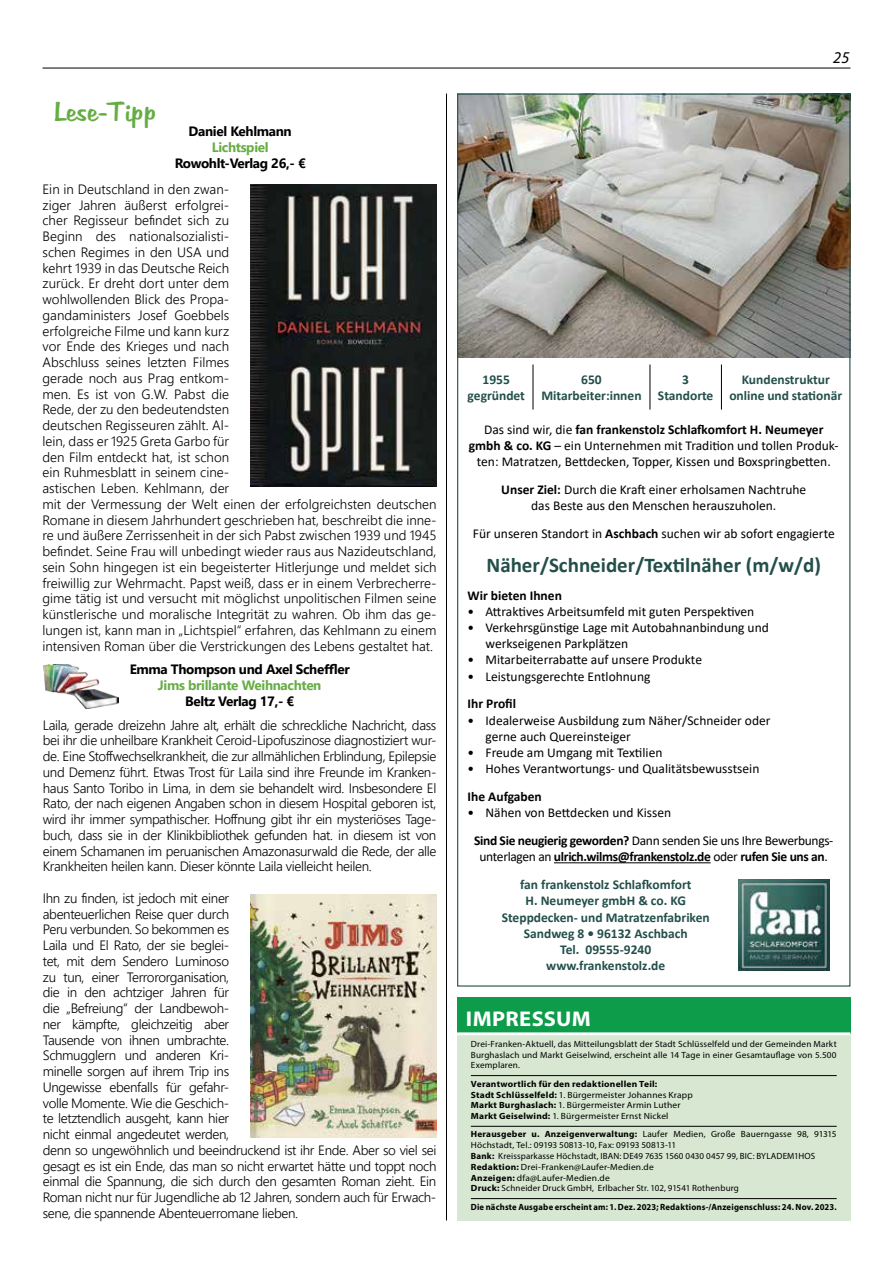
<style>
.page{position:relative;width:893px;height:1263px;background:#fff}
.page>*{position:absolute;margin:0;border:0;box-sizing:border-box;transform-origin:0 0}
.t1{font:26.7px "Hudson";color:#67ad45}
.t2{font:700 21.3px "Myriad Pro";letter-spacing:.015em;color:#fff;scale:1.05 1}
.t3{font:700 21px "Calibri";color:#234f4a}
.t4{font:italic 16.5px "Myriad Pro";color:#000}
.t5{font:300 13.5px/15.8px "Segoe UI";color:#000}
.t6{font:300 13.5px/15.8px "Segoe UI";letter-spacing:-.025em;color:#000}
.t7{font:13.5px/16.2px "Calibri";color:#000;text-align:center}
.t8{font:700 13.5px/16.2px "Calibri";color:#234f4a;text-align:center}
.t9{font:700 13.5px/27.9px "Calibri";letter-spacing:-.01em;color:#000}
.t10{font:13.5px/27.9px "Calibri";letter-spacing:-.025em;color:#000}
.t11{font:700 13.5px "Segoe UI";letter-spacing:-.025em;color:#000}
.t12{font:700 13.5px "Segoe UI";letter-spacing:-.025em;color:#67ad45}
.t13{font:9px/10.8px "Myriad Pro";letter-spacing:.02em;color:#000;text-align:justify}
.t14{font:700 9px/10.8px "Myriad Pro";letter-spacing:.02em;color:#000;scale:1.05 1}
.t15{font:700 9px "Myriad Pro";letter-spacing:.02em;color:#000;scale:.96 1}
.s1{font-weight:700}
.s2{font-weight:400}
.s3{color:#234f4a}
</style>
<div class="page">
<hr style="left:446px;top:94px;width:1px;height:1126px;background:#000">
<img style="left:44px;top:664px;width:75px;height:44px">
<img style="left:250px;top:184px;width:187px;height:302px">
<img style="left:250px;top:894px;width:187px;height:243px">
<img style="left:459px;top:96px;width:389px;height:261px">
<hr style="left:533px;top:364px;width:1px;height:46px;background:#000">
<hr style="left:650px;top:364px;width:1px;height:46px;background:#000">
<hr style="left:721px;top:364px;width:1px;height:46px;background:#000">
<hr style="left:554px;top:862px;width:157px;height:1px;background:#000">
<img style="left:739px;top:879px;width:91px;height:91px">
<div style="left:457px;top:1022px;width:393px;height:198px;background:#d8e7d1"></div>
<hr style="left:471px;top:1075px;width:366px;height:1px;background:#000">
<hr style="left:471px;top:1126px;width:366px;height:1px;background:#000">
<hr style="left:471px;top:1198px;width:366px;height:1px;background:#000">
<div style="left:457px;top:997px;width:393px;height:37px;background:#0d9c4a"></div>
<hr style="left:457px;top:1032px;width:393px;height:3px;background:#fff">
<hr style="left:43px;top:68px;width:807px;height:1px;background:#000">
<h1 class="t1" style="left:53px;top:97px;width:104px">Lese-Tipp</h1>
<p class="t11" style="left:189px;top:119px;width:105px">Daniel Kehlmann</p>
<p class="t12" style="left:212px;top:134px;width:58px">Lichtspiel</p>
<p class="t11" style="left:175px;top:150px;width:133px">Rowohlt-Verlag 26,- €</p>
<p class="t5" style="left:43px;top:181px;width:396px">Ein in Deutschland in den zwan-<br>ziger Jahren äußerst erfolgrei-<br>cher Regisseur befindet sich zu<br>Beginn des nationalsozialisti-<br>schen Regimes in den USA und<br>kehrt 1939 in das Deutsche Reich<br>zurück. Er dreht dort unter dem<br>wohlwollenden Blick des Propa-<br>gandaministers Josef Goebbels<br>erfolgreiche Filme und kann kurz<br>vor Ende des Krieges und nach<br>Abschluss seines letzten Filmes<br>gerade noch aus Prag entkom-<br>men. Es ist von G.W. Pabst die<br>Rede, der zu den bedeutendsten<br>deutschen Regisseuren zählt. Al-<br>lein, dass er 1925 Greta Garbo für<br>den Film entdeckt hat, ist schon<br>ein Ruhmesblatt in seinem cine-<br>astischen Leben. Kehlmann, der<br>mit der Vermessung der Welt einen der erfolgreichsten deutschen Romane in diesem Jahrhundert geschrieben hat, beschreibt die inne&shy;re und äußere Zerrissenheit in der sich Pabst zwischen 1939 und 1945 befindet. Seine Frau will unbedingt wieder raus aus Nazideutschland, sein Sohn hingegen ist ein begeisterter Hitlerjunge und meldet sich freiwillig zur Wehrmacht. Papst weiß, dass er in einem Verbrecherre&shy;gime tätig ist und versucht mit möglichst unpolitischen Filmen seine künstlerische und moralische Integrität zu wahren. Ob ihm das ge&shy;lungen ist, kann man in „Lichtspiel“ erfahren, das Kehlmann zu einem intensiven Roman über die Verstrickungen des Lebens gestaltet hat.</p>
<p class="t11" style="left:130px;top:657px;width:222px">Emma Thompson und Axel Scheffler</p>
<p class="t12" style="left:158px;top:673px;width:165px">Jims brillante Weihnachten</p>
<p class="t11" style="left:185px;top:688px;width:111px">Beltz Verlag 17,- €</p>
<p class="t5" style="left:43px;top:716px;width:395px;text-align:justify">Laila, gerade dreizehn Jahre alt, erhält die schreckliche Nachricht, dass bei ihr die unheilbare Krankheit Ceroid-Lipofuszinose diagnostiziert wur&shy;de. Eine Stoffwechselkrankheit, die zur allmählichen Erblindung, Epilepsie und Demenz führt. Etwas Trost für Laila sind ihre Freunde im Kranken&shy;haus Santo Toribo in Lima, in dem sie behandelt wird. Insbesondere El Rato, der nach eigenen Angaben schon in diesem Hospital geboren ist, wird ihr immer sympathischer. Hoffnung gibt ihr ein mysteriöses Tage&shy;buch, dass sie in der Klinikbibliothek gefunden hat. in diesem ist von einem Schamanen im peruanischen Amazonasurwald die Rede, der alle Krankheiten heilen kann. Dieser könnte Laila vielleicht heilen.</p>
<p class="t6" style="left:43px;top:890px;width:395px">Ihn zu finden, ist jedoch mit einer<br>abenteuerlichen Reise quer durch<br>Peru verbunden. So bekommen es<br>Laila und El Rato, der sie beglei-<br>tet, mit dem Sendero Luminoso<br>zu tun, einer Terrororganisation,<br>die in den achtziger Jahren für<br>die „Befreiung“ der Landbewoh-<br>ner kämpfte, gleichzeitig aber<br>Tausende von ihnen umbrachte.<br>Schmugglern und anderen Kri-<br>minelle sorgen auf ihrem Trip ins<br>Ungewisse ebenfalls für gefahr-<br>volle Momente. Wie die Geschich-<br>te letztendlich ausgeht, kann hier<br>nicht einmal angedeutet werden,<br>denn so ungewöhnlich und beeindruckend ist ihr Ende. Aber so viel sei gesagt es ist ein Ende, das man so nicht erwartet hätte und toppt noch einmal die Spannung, die sich durch den gesamten Roman zieht. Ein Roman nicht nur für Jugendliche ab 12 Jahren, sondern auch für Erwach&shy;sene, die spannende Abenteuerromane lieben.</p>
<p class="t4" style="left:833px;top:48px;width:18px">25</p>
<p class="t8" style="left:468px;top:371px;width:59px">1955 gegründet</p>
<p class="t8" style="left:541px;top:371px;width:102px">650<br>Mitarbeiter:innen</p>
<p class="t8" style="left:658px;top:371px;width:57px">3<br>Standorte</p>
<p class="t8" style="left:729px;top:371px;width:114px">Kundenstruktur online und stationär</p>
<p class="t7" style="left:469px;top:421px;width:371px">Das sind wir, die <span class="s1">fan frankenstolz Schlafkomfort H. Neumeyer gmbh &amp; co. KG</span> – ein Unternehmen mit Tradition und tollen Produk&shy;ten: Matratzen, Bettdecken, Topper, Kissen und Boxspringbetten.</p>
<p class="t7" style="left:501px;top:481px;width:306px"><span class="s1">Unser Ziel:</span> Durch die Kraft einer erholsamen Nachtruhe das Beste aus den Menschen herauszuholen.</p>
<p class="t7" style="left:473px;top:525px;width:363px">Für unseren Standort in <span class="s1">Aschbach</span> suchen wir ab sofort engagierte</p>
<h3 class="t3" style="left:486px;top:550px;width:336px">Näher/Schneider/Textilnäher (m/w/d)</h3>
<p class="t9" style="left:467px;top:581px;width:96px">Wir bieten Ihnen</p>
<p class="t7" style="left:467px;top:603px;width:288px">• Attraktives Arbeitsumfeld mit guten Perspektiven</p>
<p class="t7" style="left:485px;top:619px;width:285px;text-align:left;text-indent:-18px">• Verkehrsgünstige Lage mit Autobahnanbindung und werkseigenen Parkplätzen</p>
<p class="t7" style="left:467px;top:651px;width:236px">• Mitarbeiterrabatte auf unsere Produkte</p>
<p class="t7" style="left:467px;top:668px;width:184px">• Leistungsgerechte Entlohnung</p>
<p class="t9" style="left:467px;top:690px;width:50px">Ihr Profil</p>
<p class="t7" style="left:485px;top:712px;width:287px;text-align:left;text-indent:-18px">• Idealerweise Ausbildung zum Näher/Schneider oder gerne auch Quereinsteiger</p>
<p class="t7" style="left:467px;top:744px;width:196px">• Freude am Umgang mit Textilien</p>
<p class="t7" style="left:467px;top:760px;width:293px">• Hohes Verantwortungs- und Qualitätsbewusstsein</p>
<p class="t9" style="left:468px;top:782px;width:76px">Ihe Aufgaben</p>
<p class="t10" style="left:474px;top:798px;width:361px;text-indent:-7px">• Nähen von Bettdecken und Kissen<br><span class="s1">Sind Sie neugierig geworden?</span> Dann senden Sie uns Ihre Bewerbungs-</p>
<p class="t9" style="left:520px;top:843px;width:309px;text-indent:-40px"><span class="s2">unterlagen an</span> ulrich.wilms@frankenstolz.de <span class="s2">oder</span> rufen Sie uns an<span class="s2">. </span><span class="s3">fan frankenstolz Schlafkomfort</span></p>
<p class="t8" style="left:502px;top:892px;width:210px">H. Neumeyer gmbH &amp; co. KG<br>Steppdecken- und Matratzenfabriken<br>Sandweg 8 • 96132 Aschbach<br>Tel. 09555-9240 www.frankenstolz.de</p>
<h2 class="t2" style="left:466px;top:1005px;width:121px">IMPRESSUM</h2>
<p class="t13" style="left:471px;top:1038px;width:367px">Drei-Franken-Aktuell, das Mitteilungsblatt der Stadt Schlüsselfeld und der Gemeinden Markt Burghaslach und Markt Geiselwind, erscheint alle 14 Tage in einer Gesamtauflage von 5.500<br>Exemplaren.</p>
<p class="t14" style="left:471px;top:1078px;width:213px">Verantwortlich für den redaktionellen Teil:<br>Stadt Schlüsselfeld: <span class="s2">1. Bürgermeister Johannes Krapp </span>Markt Burghaslach: <span class="s2">1. Bürgermeister Armin Luther </span>Markt Geiselwind: <span class="s2">1. Bürgermeister Ernst Nickel</span></p>
<p class="t13" style="left:471px;top:1129px;width:367px;text-align:left"><span class="s1">Herausgeber u. Anzeigenverwaltung:</span> Laufer Medien, Große Bauerngasse 98, 91315<br>Höchstadt, Tel.: 09193 50813-10, Fax: 09193 50813-11<br><span class="s1">Bank:</span> Kreissparkasse Höchstadt, IBAN: DE49 7635 1560 0430 0457 99, BIC: BYLADEM1HOS <span class="s1">Redaktion:</span> Drei-Franken@Laufer-Medien.de<br><span class="s1">Anzeigen:</span> dfa@Laufer-Medien.de<br><span class="s1">Druck:</span> Schneider Druck GmbH, Erlbacher Str. 102, 91541 Rothenburg</p>
<p class="t15" style="left:471px;top:1201px;width:383px">Die nächste Ausgabe erscheint am: 1. Dez. 2023; Redaktions-/Anzeigenschluss: 24. Nov. 2023.</p>
</div>
